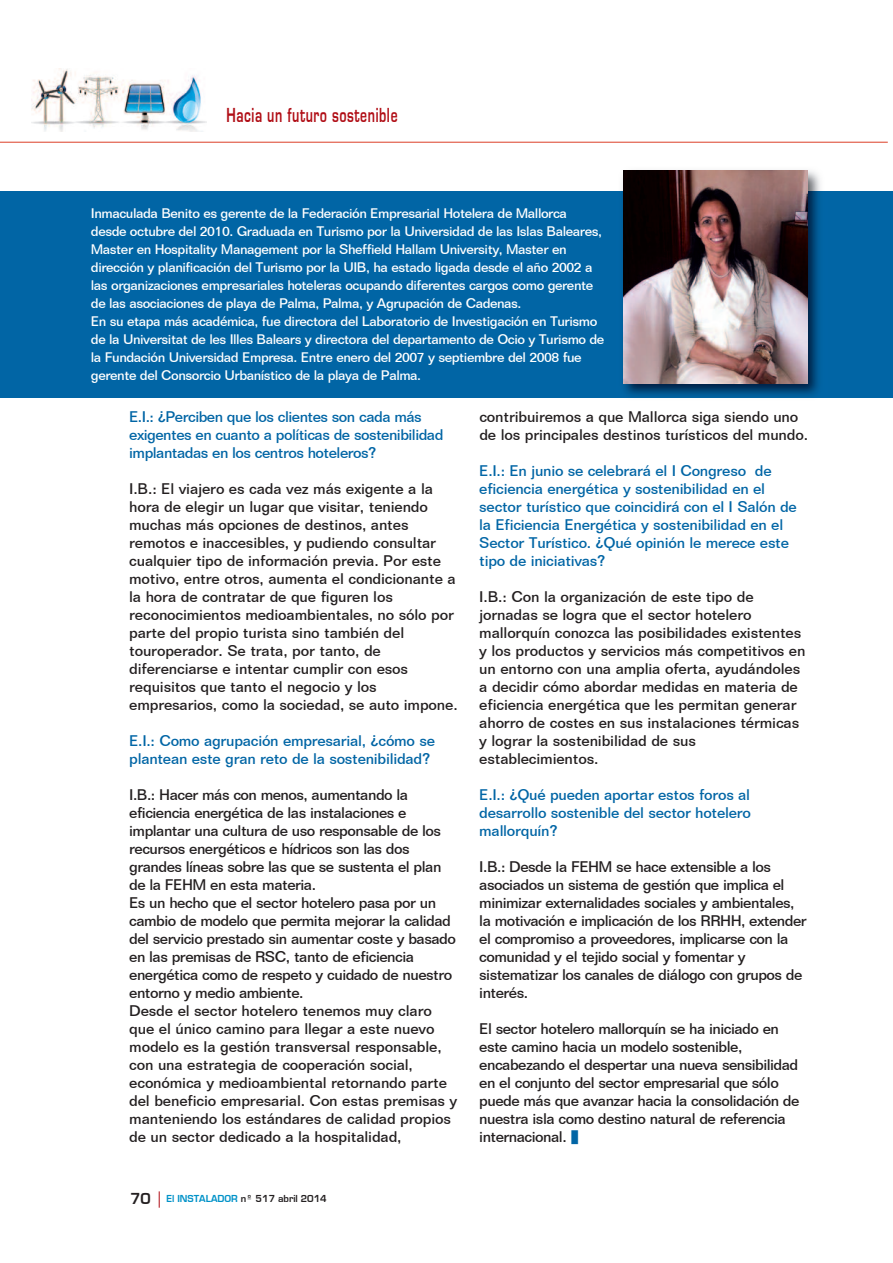
<style>
.page{position:relative;width:893px;height:1263px;background:#fff}
.page>*{position:absolute;margin:0;border:0;box-sizing:border-box;transform-origin:0 0}
.t1{font:21px "Eurose";letter-spacing:.045em;color:#b00d15;scale:.66 1}
.t2{font:500 15px/18px "Folio BT";letter-spacing:-.035em;color:#231f20}
.t3{font:500 15px/18px "Folio BT";letter-spacing:-.01em;color:#231f20}
.t4{font:500 15px/18px "Folio BT";letter-spacing:-.015em;color:#0165a5}
.t5{font:500 15px/18px "Folio BT";letter-spacing:-.035em;color:#0165a5}
.t6{font:500 13.5px/18px "Folio BT";letter-spacing:-.035em;color:#fff}
.t7{font:10.5px "Eurose";color:#231f20}
.s1{font-size:16.5px}
.s2{color:#0092c8}
</style>
<div class="page">
<hr style="left:0;top:142px;width:888px;height:1px;background:#dc3f27">
<img style="left:31px;top:69px;width:176px;height:63px">
<svg style="left:159px;top:1191px;width:1px;height:17px"></svg>
<div style="left:0;top:191px;width:893px;height:206px;background:#0165a5"></div>
<img style="left:616px;top:170px;width:212px;height:228px">
<img style="left:623px;top:171px;width:185px;height:212px">
<h1 class="t1" style="left:227px;top:103px;width:261px">Hacia un futuro sostenible</h1>
<p class="t6" style="left:91px;top:204px;width:515px">Inmaculada Benito es gerente de la Federación Empresarial Hotelera de Mallorca desde octubre del 2010. Graduada en Turismo por la Universidad de las Islas Baleares, Master en Hospitality Management por la Sheffield Hallam University, Master en dirección y planificación del Turismo por la UIB, ha estado ligada desde el año 2002 a las organizaciones empresariales hoteleras ocupando diferentes cargos como gerente de las asociaciones de playa de Palma, Palma, y Agrupación de Cadenas.<br>En su etapa más académica, fue directora del Laboratorio de Investigación en Turismo de la Universitat de les Illes Balears y directora del departamento de Ocio y Turismo de la Fundación Universidad Empresa. Entre enero del 2007 y septiembre del 2008 fue gerente del Consorcio Urbanístico de la playa de Palma.</p>
<p class="t5" style="left:129px;top:407px;width:316px">E.I.: ¿Perciben que los clientes son cada más exigentes en cuanto a políticas de sostenibilidad implantadas en los centros hoteleros?</p>
<p class="t3" style="left:129px;top:479px;width:330px">I.B.: El viajero es cada vez más exigente a la hora de elegir un lugar que visitar, teniendo muchas más opciones de destinos, antes remotos e inaccesibles, y pudiendo consultar cualquier tipo de información previa. Por este motivo, entre otros, aumenta el condicionante a la hora de contratar de que figuren los reconocimientos medioambientales, no sólo por parte del propio turista sino también del touroperador. Se trata, por tanto, de diferenciarse e intentar cumplir con esos requisitos que tanto el negocio y los empresarios, como la sociedad, se auto impone.</p>
<p class="t4" style="left:129px;top:731px;width:307px">E.I.: Como agrupación empresarial, ¿cómo se plantean este gran reto de la sostenibilidad?</p>
<p class="t2" style="left:129px;top:785px;width:330px">I.B.: Hacer más con menos, aumentando la eficiencia energética de las instalaciones e implantar una cultura de uso responsable de los recursos energéticos e hídricos son las dos grandes líneas sobre las que se sustenta el plan de la FEHM en esta materia.<br>Es un hecho que el sector hotelero pasa por un cambio de modelo que permita mejorar la calidad del servicio prestado sin aumentar coste y basado en las premisas de RSC, tanto de eficiencia energética como de respeto y cuidado de nuestro entorno y medio ambiente.<br>Desde el sector hotelero tenemos muy claro que el único camino para llegar a este nuevo modelo es la gestión transversal responsable, con una estrategia de cooperación social, económica y medioambiental retornando parte del beneficio empresarial. Con estas premisas y manteniendo los estándares de calidad propios de un sector dedicado a la hospitalidad,</p>
<p class="t7" style="left:130px;top:1193px;width:198px"><span class="s1">70</span> <span class="s2">El INSTALADOR</span> nº 517 abril 2014</p>
<p class="t3" style="left:479px;top:407px;width:330px">contribuiremos a que Mallorca siga siendo uno de los principales destinos turísticos del mundo.</p>
<p class="t4" style="left:479px;top:461px;width:319px">E.I.: En junio se celebrará el I Congreso de eficiencia energética y sostenibilidad en el sector turístico que coincidirá con el I Salón de la Eficiencia Energética y sostenibilidad en el Sector Turístico. ¿Qué opinión le merece este tipo de iniciativas?</p>
<p class="t3" style="left:479px;top:587px;width:328px">I.B.: Con la organización de este tipo de jornadas se logra que el sector hotelero mallorquín conozca las posibilidades existentes y los productos y servicios más competitivos en un entorno con una amplia oferta, ayudándoles a decidir cómo abordar medidas en materia de eficiencia energética que les permitan generar ahorro de costes en sus instalaciones térmicas y lograr la sostenibilidad de sus establecimientos.</p>
<p class="t4" style="left:479px;top:785px;width:273px;text-align:justify">E.I.: ¿Qué pueden aportar estos foros al desarrollo sostenible del sector hotelero mallorquín?</p>
<p class="t2" style="left:479px;top:857px;width:329px">I.B.: Desde la FEHM se hace extensible a los asociados un sistema de gestión que implica el minimizar externalidades sociales y ambientales, la motivación e implicación de los RRHH, extender el compromiso a proveedores, implicarse con la comunidad y el tejido social y fomentar y sistematizar los canales de diálogo con grupos de interés.</p>
<p class="t2" style="left:479px;top:1019px;width:322px">El sector hotelero mallorquín se ha iniciado en este camino hacia un modelo sostenible, encabezando el despertar una nueva sensibilidad en el conjunto del sector empresarial que sólo puede más que avanzar hacia la consolidación de nuestra isla como destino natural de referencia internacional.</p>
</div>
